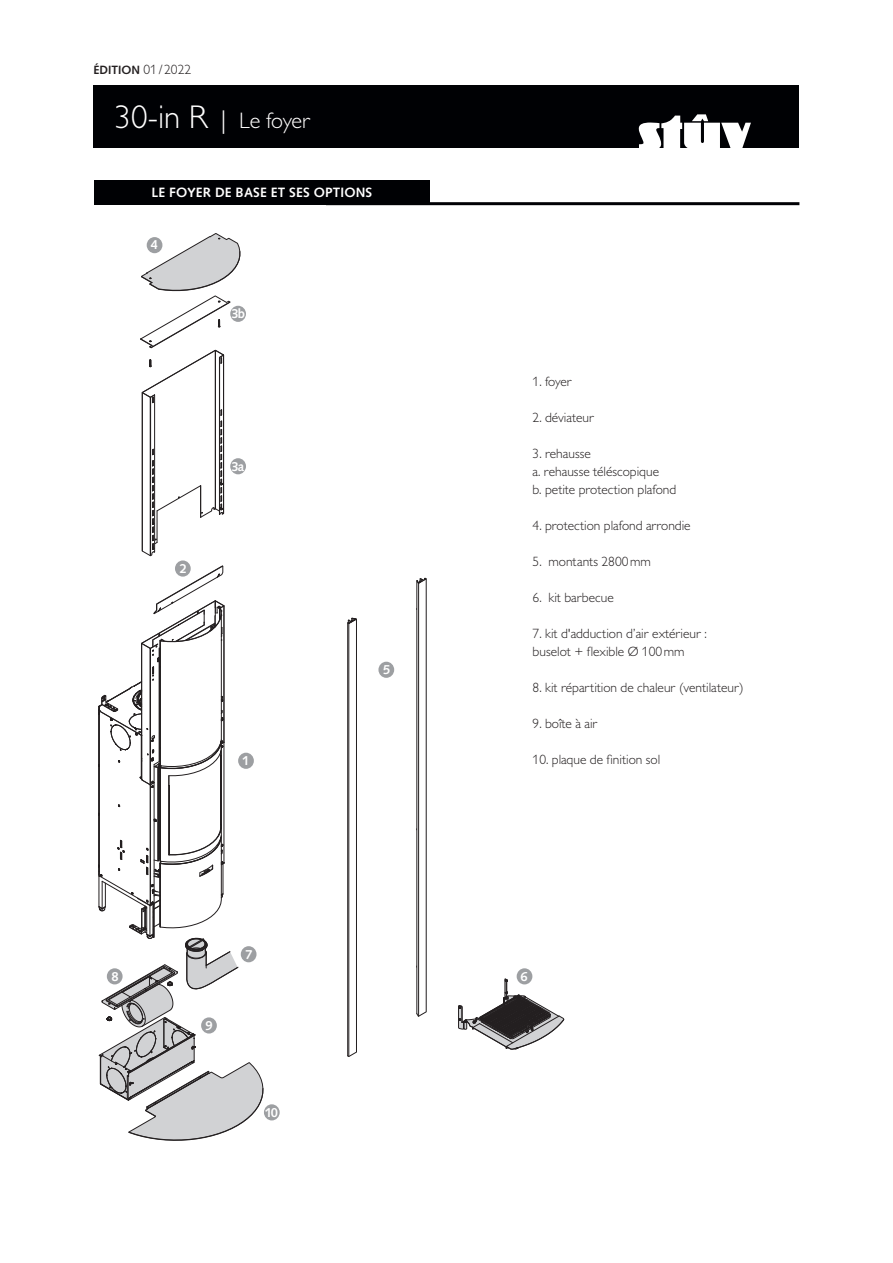
<style>
.page{position:relative;width:893px;height:1263px;background:#fff}
.page>*{position:absolute;margin:0;border:0;box-sizing:border-box;transform-origin:0 0}
.t1{font:300 22.5px "Gill Sans MT Pro";letter-spacing:-.02em;color:#fff}
.t2{font:300 13.5px/18px "Gill Sans MT Pro";color:#231f20}
.t3{font:700 13.5px "Syntax LT Std";letter-spacing:.01em;color:#fff}
.t4{font:700 13.05px "Syntax LT Std";color:#fff}
.t5{font:700 12px "Syntax LT Std";color:#231f20}
.s1{font-family:"Gill Sans MT Pro";font-weight:300;font-size:13.5px}
.s2{font-size:33px}
.s3{font-size:25.5px}
</style>
<div class="page">
<div style="left:94px;top:85px;width:705px;height:63px;background:#000104"></div>
<svg style="left:639px;top:114px;width:112px;height:34px"></svg>
<hr style="left:326px;top:202px;width:473px;height:3px;background:#000104">
<div style="left:94px;top:180px;width:335px;height:25px;background:#000104"></div>
<svg style="left:347px;top:617px;width:10px;height:440px"></svg>
<svg style="left:416px;top:578px;width:11px;height:439px"></svg>
<svg style="left:140px;top:233px;width:106px;height:323px"></svg>
<svg style="left:458px;top:978px;width:106px;height:72px"></svg>
<hr style="left:348px;top:623px;width:1px;height:433px;background:#231f20">
<hr style="left:418px;top:583px;width:1px;height:433px;background:#231f20">
<svg style="left:98px;top:565px;width:171px;height:576px"></svg>
<div style="left:238px;top:753px;width:16px;height:16px;background:#9d9fa2;border-radius:50%"></div>
<div style="left:175px;top:560px;width:16px;height:17px;background:#9d9fa2;border-radius:50%"></div>
<div style="left:378px;top:662px;width:16px;height:16px;background:#9d9fa2;border-radius:50%"></div>
<div style="left:147px;top:237px;width:15px;height:16px;background:#9d9fa2;border-radius:50%"></div>
<div style="left:230px;top:458px;width:16px;height:16px;background:#9d9fa2;border-radius:50%"></div>
<div style="left:230px;top:306px;width:16px;height:16px;background:#9d9fa2;border-radius:50%"></div>
<div style="left:201px;top:1017px;width:16px;height:16px;background:#9d9fa2;border-radius:50%"></div>
<div style="left:264px;top:1104px;width:16px;height:16px;background:#9d9fa2;border-radius:50%"></div>
<div style="left:517px;top:968px;width:15px;height:16px;background:#9d9fa2;border-radius:50%"></div>
<div style="left:241px;top:946px;width:16px;height:16px;background:#9d9fa2;border-radius:50%"></div>
<div style="left:107px;top:968px;width:16px;height:16px;background:#9d9fa2;border-radius:50%"></div>
<p class="t5" style="left:94px;top:63px;width:99px">ÉDITION <span class="s1">01/2022</span></p>
<h1 class="t1" style="left:115px;top:107px;width:197px"><span class="s2">30-in R</span> <span class="s3">|</span> Le foyer</h1>
<p class="t3" style="left:152px;top:185px;width:222px">LE FOYER DE BASE ET SES OPTIONS</p>
<p class="t4" style="left:151px;top:237px;width:9px">4</p>
<p class="t4" style="left:231px;top:306px;width:15px">3b</p>
<p class="t4" style="left:180px;top:561px;width:9px">2</p>
<p class="t4" style="left:231px;top:459px;width:14px">3a</p>
<p class="t4" style="left:242px;top:753px;width:9px">1</p>
<p class="t4" style="left:383px;top:662px;width:9px">5</p>
<p class="t4" style="left:112px;top:969px;width:9px">8</p>
<p class="t4" style="left:206px;top:1018px;width:9px">9</p>
<p class="t4" style="left:245px;top:947px;width:9px">7</p>
<p class="t4" style="left:265px;top:1105px;width:15px">10</p>
<p class="t2" style="left:533px;top:372px;width:41px">1. foyer</p>
<p class="t2" style="left:533px;top:408px;width:63px">2. déviateur</p>
<p class="t2" style="left:533px;top:444px;width:145px">3. rehausse<br>a. rehausse téléscopique<br>b. petite protection plafond</p>
<p class="t2" style="left:533px;top:516px;width:160px">4. protection plafond arrondie</p>
<p class="t2" style="left:533px;top:552px;width:120px">5. montants 2800mm</p>
<p class="t2" style="left:533px;top:588px;width:83px">6. kit barbecue</p>
<p class="t2" style="left:533px;top:624px;width:176px">7. kit d'adduction d’air extérieur : buselot + flexible Ø 100mm</p>
<p class="t2" style="left:533px;top:678px;width:212px">8. kit répartition de chaleur (ventilateur)</p>
<p class="t2" style="left:533px;top:714px;width:67px">9. boîte à air</p>
<p class="t2" style="left:533px;top:750px;width:129px">10. plaque de finition sol</p>
<p class="t4" style="left:521px;top:969px;width:9px">6</p>
</div>
